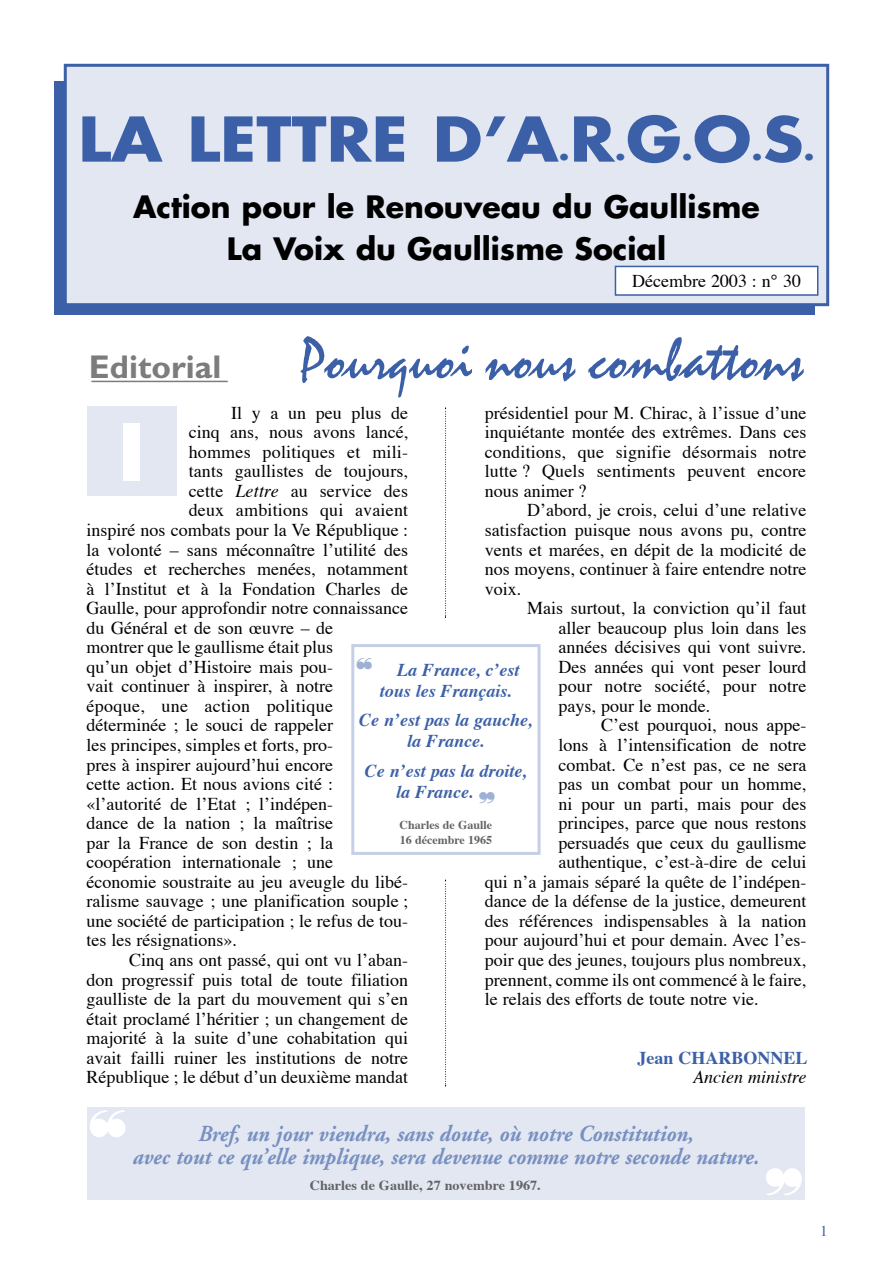
<style>
.page{position:relative;width:893px;height:1263px;background:#fff}
.page>*{position:absolute;margin:0;border:0;box-sizing:border-box;transform-origin:0 0}
.Normal_e{font:700 75.9px "Futura";color:#fff;scale:1.1 1}
.Normal_e-2{font:700 60px "Futura";color:#3c60a7;scale:1.1 1}
.Normal_e-3{font:57px "Mistral";color:#3c60a7;scale:.95 1}
.Normal_e-4{font:700 33px "Gill Sans";color:#7c7c7c}
.Normal_e-5{font:700 30px "Futura";color:#000}
.Normal_e-6{font:italic 700 22.95px/23px "Adobe Garamond";color:#7790c1;text-align:center;scale:.93 1}
.Normal_e-7{font:18px/19.5px "Times";color:#000;text-align:justify}
.Normal_e-8{font:italic 700 18px "Times";color:#3c60a7}
.Normal_e-9{font:700 18px "Times";color:#3c60a7}
.Normal_e-10{font:italic 18px "Times";color:#000}
.Normal_e-11{font:15px "Times";color:#3c60a7}
.Normal_e-12{font:700 13.8px "Times";color:#636363}
.Normal_e-13{font:700 12px "Times";color:#636363}
.s1{font-size:30px}
.s2{font-style:italic}
.s3{color:#9eb0d3}
</style>
<div class="page">
<div style="left:54px;top:81px;width:760px;height:234px;background:#3c60a7"></div>
<div style="left:65px;top:65px;width:763px;height:240px;background:#e2e7f2"></div>
<div style="left:64px;top:64px;width:765px;height:242px;border:3px solid #3c60a7"></div>
<div style="left:615px;top:266px;width:203px;height:29px;background:#fff"></div>
<div style="left:615px;top:266px;width:203px;height:30px;border:2px solid #3c60a7"></div>
<hr style="left:91px;top:381px;width:137px;height:1px;background:#7c7c7c">
<div style="left:87px;top:1107px;width:718px;height:93px;background:#e2e7f2"></div>
<svg style="left:445px;top:881px;width:1px;height:206px"></svg>
<svg style="left:445px;top:408px;width:1px;height:210px"></svg>
<div style="left:351px;top:644px;width:190px;height:211px;border:3px solid #c5cfe5"></div>
<div style="left:87px;top:407px;width:90px;height:89px;background:#e2e7f2"></div>
<p class="Normal_e-2" style="left:78px;top:99px;width:671px">LA LETTRE D’A<span class="s1">.</span>R<span class="s1">.</span>G<span class="s1">.</span>O<span class="s1">.</span>S<span class="s1">.</span></p>
<p class="Normal_e-5" style="left:133px;top:187px;width:628px">Action pour le Renouveau du Gaullisme</p>
<p class="Normal_e-5" style="left:227px;top:229px;width:441px">La Voix du Gaullisme Social</p>
<p class="Normal_e-7" style="left:632px;top:273px;width:170px">Décembre 2003 : n° 30</p>
<p class="Normal_e-4" style="left:89px;top:347px;width:134px">Editorial</p>
<p class="Normal_e-3" style="left:300px;top:326px;width:531px">Pourquoi nous combattons</p>
<p class="Normal_e-7" style="left:231px;top:404px;width:178px">Il y a un peu plus de</p>
<p class="Normal_e-7" style="left:189px;top:423px;width:221px">cinq ans, nous avons lancé,</p>
<p class="Normal_e-7" style="left:189px;top:443px;width:221px">hommes politiques et mili-</p>
<p class="Normal_e-7" style="left:189px;top:463px;width:221px">tants gaullistes de toujours,</p>
<p class="Normal_e-7" style="left:189px;top:482px;width:221px">cette <span class="s2">Lettre</span> au service des</p>
<p class="Normal_e-7" style="left:189px;top:502px;width:221px">deux ambitions qui avaient</p>
<p class="Normal_e-7" style="left:87px;top:521px;width:323px">inspiré nos combats pour la Ve République :</p>
<p class="Normal_e-7" style="left:87px;top:541px;width:323px">la volonté – sans méconnaître lʼutilité des</p>
<p class="Normal_e-7" style="left:87px;top:560px;width:323px">études et recherches menées, notamment</p>
<p class="Normal_e-7" style="left:87px;top:580px;width:323px">à lʼInstitut et à la Fondation Charles de</p>
<p class="Normal_e-7" style="left:87px;top:599px;width:323px">Gaulle, pour approfondir notre connaissance</p>
<p class="Normal_e-7" style="left:87px;top:619px;width:248px">du Général et de son œuvre – de</p>
<p class="Normal_e-7" style="left:87px;top:638px;width:248px">montrer que le gaullisme était plus</p>
<p class="Normal_e-7" style="left:87px;top:658px;width:248px">quʼun objet dʼHistoire mais pou-</p>
<p class="Normal_e-7" style="left:87px;top:678px;width:248px">vait continuer à inspirer, à notre</p>
<p class="Normal_e-7" style="left:87px;top:697px;width:248px">époque, une action politique</p>
<p class="Normal_e-7" style="left:87px;top:717px;width:248px">déterminée ; le souci de rappeler</p>
<p class="Normal_e-7" style="left:87px;top:736px;width:248px">les principes, simples et forts, pro-</p>
<p class="Normal_e-7" style="left:87px;top:756px;width:248px">pres à inspirer aujourdʼhui encore</p>
<p class="Normal_e-7" style="left:87px;top:775px;width:248px">cette action. Et nous avions cité :</p>
<p class="Normal_e-7" style="left:87px;top:795px;width:248px">«lʼautorité de lʼEtat ; lʼindépen-</p>
<p class="Normal_e-7" style="left:87px;top:814px;width:248px">dance de la nation ; la maîtrise</p>
<p class="Normal_e-7" style="left:87px;top:834px;width:248px">par la France de son destin ; la</p>
<p class="Normal_e-7" style="left:87px;top:853px;width:248px">coopération internationale ; une</p>
<p class="Normal_e-7" style="left:87px;top:873px;width:323px">économie soustraite au jeu aveugle du libé-</p>
<p class="Normal_e-7" style="left:87px;top:892px;width:323px">ralisme sauvage ; une planification souple ;</p>
<p class="Normal_e-7" style="left:87px;top:912px;width:323px">une société de participation ; le refus de tou-</p>
<p class="Normal_e-7" style="left:87px;top:932px;width:152px">tes les résignations».</p>
<p class="Normal_e-7" style="left:87px;top:951px;width:323px;text-indent:43px">Cinq ans ont passé, qui ont vu lʼaban&shy;don progressif puis total de toute filiation gaulliste de la part du mouvement qui sʼen était proclamé lʼhéritier ; un changement de majorité à la suite dʼune cohabitation qui avait failli ruiner les institutions de notre République ; le début dʼun deuxième mandat</p>
<p class="Normal_e-7" style="left:485px;top:404px;width:323px">présidentiel pour M. Chirac, à lʼissue dʼune inquiétante montée des extrêmes. Dans ces conditions, que signifie désormais notre lutte ? Quels sentiments peuvent encore nous animer ?</p>
<p class="Normal_e-7" style="left:485px;top:502px;width:323px;text-indent:43px">Dʼabord, je crois, celui dʼune relative satisfaction puisque nous avons pu, contre vents et marées, en dépit de la modicité de nos moyens, continuer à faire entendre notre voix.</p>
<p class="Normal_e-7" style="left:559px;top:599px;width:249px;text-indent:-31px">Mais surtout, la conviction quʼil faut aller beaucoup plus loin dans les années décisives qui vont suivre.<br>Des années qui vont peser lourd pour notre société, pour notre pays, pour le monde.</p>
<p class="Normal_e-7" style="left:601px;top:717px;width:207px">Cʼest pourquoi, nous appe-</p>
<p class="Normal_e-7" style="left:559px;top:736px;width:249px">lons à lʼintensification de notre</p>
<p class="Normal_e-7" style="left:559px;top:756px;width:249px">combat. Ce nʼest pas, ce ne sera</p>
<p class="Normal_e-7" style="left:559px;top:775px;width:249px">pas un combat pour un homme,</p>
<p class="Normal_e-7" style="left:559px;top:795px;width:249px">ni pour un parti, mais pour des</p>
<p class="Normal_e-7" style="left:559px;top:814px;width:249px">principes, parce que nous restons</p>
<p class="Normal_e-7" style="left:559px;top:834px;width:249px">persuadés que ceux du gaullisme</p>
<p class="Normal_e-7" style="left:559px;top:853px;width:249px">authentique, cʼest-à-dire de celui</p>
<p class="Normal_e-7" style="left:485px;top:873px;width:323px">qui nʼa jamais séparé la quête de lʼindépen-</p>
<p class="Normal_e-7" style="left:485px;top:892px;width:323px">dance de la défense de la justice, demeurent</p>
<p class="Normal_e-7" style="left:485px;top:912px;width:323px">des références indispensables à la nation</p>
<p class="Normal_e-7" style="left:485px;top:932px;width:323px">pour aujourdʼhui et pour demain. Avec lʼes-</p>
<p class="Normal_e-7" style="left:485px;top:951px;width:323px">poir que des jeunes, toujours plus nombreux,</p>
<p class="Normal_e-7" style="left:485px;top:971px;width:323px">prennent, comme ils ont commencé à le faire,</p>
<p class="Normal_e-7" style="left:485px;top:990px;width:275px">le relais des efforts de toute notre vie.</p>
<p class="Normal_e" style="left:118px;top:401px;width:26px">I</p>
<p class="Normal_e-8" style="left:356px;top:658px;width:165px"><span class="s3">❝</span> La France, cʼest</p>
<p class="Normal_e-8" style="left:380px;top:679px;width:134px">tous les Français.</p>
<p class="Normal_e-8" style="left:359px;top:708px;width:175px">Ce nʼest pas la gauche,</p>
<p class="Normal_e-8" style="left:407px;top:729px;width:79px">la France.</p>
<p class="Normal_e-8" style="left:365px;top:759px;width:164px">Ce nʼest pas la droite,</p>
<p class="Normal_e-8" style="left:396px;top:780px;width:79px">la France.</p>
<p class="Normal_e-13" style="left:400px;top:817px;width:94px">Charles de Gaulle</p>
<p class="Normal_e-13" style="left:400px;top:832px;width:94px">16 décembre 1965</p>
<p class="Normal_e-9" style="left:637px;top:1045px;width:171px">Jean CHARBONNEL</p>
<p class="Normal_e-10" style="left:693px;top:1066px;width:115px">Ancien ministre</p>
<p class="Normal_e-6" style="left:133px;top:1123px;width:675px">Bref, un jour viendra, sans doute, où notre Constitution,<br>avec tout ce qu’elle implique, sera devenue comme notre seconde nature.</p>
<p class="Normal_e-12" style="left:310px;top:1176px;width:233px">Charles de Gaulle, 27 novembre 1967.</p>
<p class="Normal_e-11" style="left:820px;top:1221px;width:9px">1</p>
</div>
